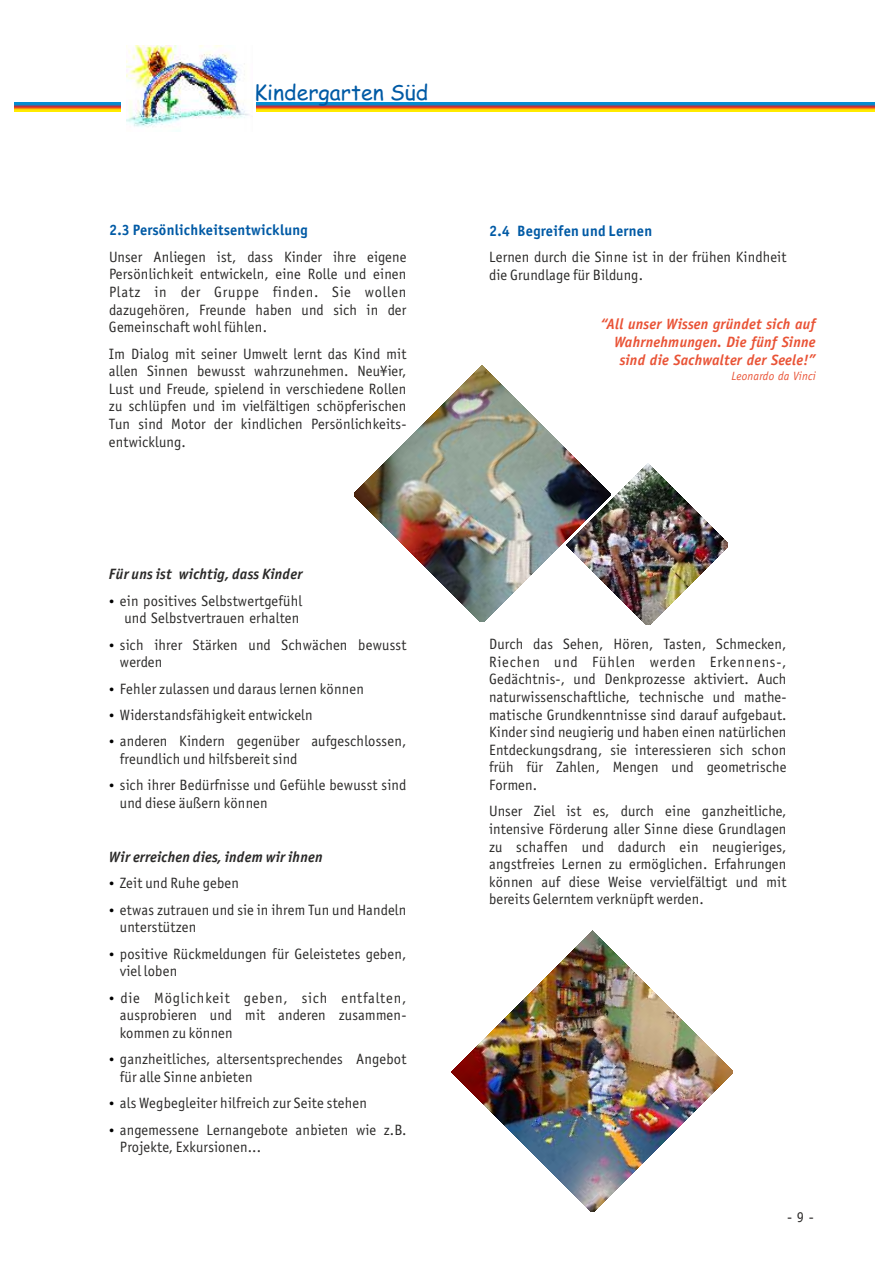
<style>
.page{position:relative;width:893px;height:1263px;background:#fff}
.page>*{position:absolute;margin:0;border:0;box-sizing:border-box;transform-origin:0 0}
.t1{font:21.3px "Comic Sans MS";color:#005aa5}
.t2{font:15px/17.5px "Officina Sans";color:#2b2a29}
.t3{font:italic 700 15px/18px "Officina Sans";color:#e95336;text-align:right}
.t4{font:italic 700 15px "Officina Sans";color:#2b2a29}
.t5{font:700 15px "Officina Sans";color:#005aa5}
.t6{font:15px/26.4px "Officina Sans";letter-spacing:.04em;color:#2b2a29}
.t7{font:italic 12px "Officina Sans";color:#e95336}
</style>
<div class="page">
<img style="left:127px;top:45px;width:126px;height:86px">
<svg style="left:15px;top:103px;width:105px;height:8px"></svg>
<svg style="left:256px;top:103px;width:618px;height:8px;background:#9f8652"></svg>
<img style="left:452px;top:931px;width:281px;height:281px">
<img style="left:610px;top:463px;width:118px;height:162px">
<img style="left:354px;top:365px;width:256px;height:257px">
<h1 class="t1" style="left:254px;top:83px;width:176px">Kindergarten Süd</h1>
<p class="t5" style="left:109px;top:224px;width:201px">2.3 Persönlichkeitsentwicklung</p>
<p class="t2" style="left:109px;top:249px;width:299px;text-align:justify">Unser Anliegen ist, dass Kinder ihre eigene Persönlichkeit entwickeln, eine Rolle und einen Platz in der Gruppe finden. Sie wollen dazugehören, Freunde haben und sich in der Gemeinschaft wohl fühlen.</p>
<p class="t2" style="left:109px;top:346px;width:299px;text-align:justify">Im Dialog mit seiner Umwelt lernt das Kind mit allen Sinnen bewusst wahrzunehmen. Neu¥ier, Lust und Freude, spielend in verschiedene Rollen zu schlüpfen und im vielfältigen schöpferischen Tun sind Motor der kindlichen Persönlichkeits&shy;entwicklung.</p>
<p class="t4" style="left:109px;top:568px;width:195px">Für uns ist wichtig, dass Kinder</p>
<p class="t2" style="left:120px;top:593px;width:184px">ein positives Selbstwertgefühl und Selbstvertrauen erhalten</p>
<p class="t2" style="left:120px;top:637px;width:288px">sich ihrer Stärken und Schwächen bewusst werden</p>
<p class="t2" style="left:120px;top:676px;width:288px;line-height:26.4px">Fehler zulassen und daraus lernen können<br>Widerstandsfähigkeit entwickeln<br>anderen Kindern gegenüber aufgeschlossen,</p>
<p class="t2" style="left:120px;top:747px;width:288px;line-height:26.4px">freundlich und hilfsbereit sind<br>sich ihrer Bedürfnisse und Gefühle bewusst sind</p>
<p class="t2" style="left:120px;top:795px;width:150px">und diese äußern können</p>
<p class="t4" style="left:109px;top:851px;width:215px">Wir erreichen dies, indem wir ihnen</p>
<p class="t2" style="left:120px;top:871px;width:288px;line-height:26.4px">Zeit und Ruhe geben<br>etwas zutrauen und sie in ihrem Tun und Handeln</p>
<p class="t2" style="left:120px;top:915px;width:288px;line-height:26.4px">unterstützen<br>positive Rückmeldungen für Geleistetes geben,</p>
<p class="t6" style="left:120px;top:959px;width:288px">viel loben<br>die Möglichkeit geben, sich entfalten,</p>
<p class="t2" style="left:120px;top:1007px;width:288px">ausprobieren und mit anderen zusammen&shy;kommen zu können</p>
<p class="t2" style="left:120px;top:1051px;width:288px">ganzheitliches, altersentsprechendes Angebot für alle Sinne anbieten</p>
<p class="t2" style="left:120px;top:1091px;width:288px;line-height:26.4px">als Wegbegleiter hilfreich zur Seite stehen angemessene Lernangebote anbieten wie z.B.</p>
<p class="t2" style="left:120px;top:1139px;width:143px">Projekte, Exkursionen...</p>
<p class="t5" style="left:489px;top:225px;width:165px">2.4 Begreifen und Lernen</p>
<p class="t2" style="left:489px;top:249px;width:299px">Lernen durch die Sinne ist in der frühen Kindheit die Grundlage für Bildung.</p>
<p class="t3" style="left:600px;top:316px;width:217px">“All unser Wissen gründet sich auf<br>Wahrnehmungen. Die fünf Sinne sind die Sachwalter der Seele!”</p>
<p class="t7" style="left:731px;top:371px;width:86px">Leonardo da Vinci</p>
<p class="t2" style="left:489px;top:636px;width:299px;text-align:justify">Durch das Sehen, Hören, Tasten, Schmecken, Riechen und Fühlen werden Erkennens-, Gedächtnis-, und Denkprozesse aktiviert. Auch naturwissenschaftliche, technische und mathe&shy;matische Grundkenntnisse sind darauf aufgebaut.<br>Kinder sind neugierig und haben einen natürlichen Entdeckungsdrang, sie interessieren sich schon früh für Zahlen, Mengen und geometrische Formen.</p>
<p class="t2" style="left:489px;top:804px;width:299px;text-align:justify">Unser Ziel ist es, durch eine ganzheitliche, intensive Förderung aller Sinne diese Grundlagen zu schaffen und dadurch ein neugieriges, angstfreies Lernen zu ermöglichen. Erfahrungen können auf diese Weise vervielfältigt und mit bereits Gelerntem verknüpft werden.</p>
<p class="t2" style="left:787px;top:1209px;width:28px">- 9 -</p>
</div>
